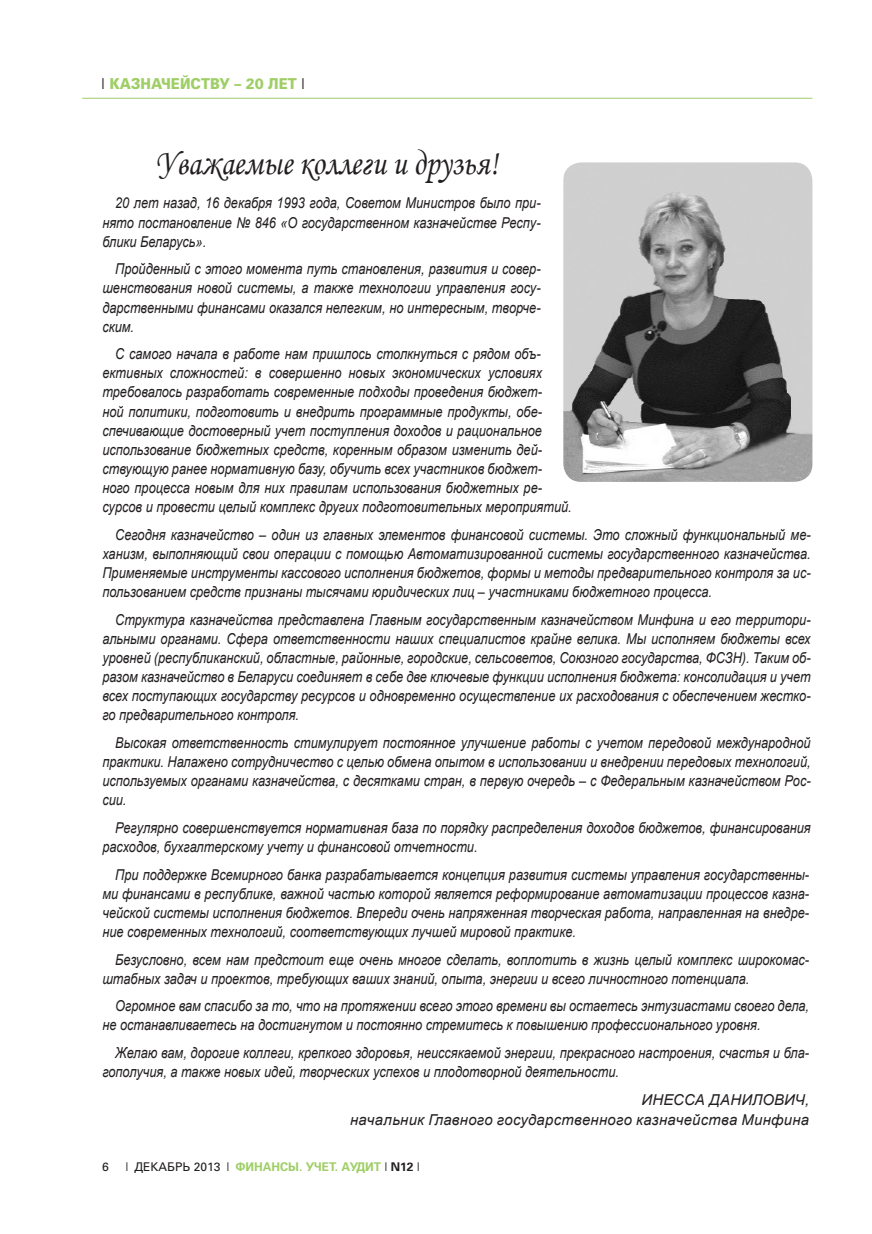
<style>
.page{position:relative;width:872px;height:1234px;background:#fff}
.page>*{position:absolute;margin:0;border:0;box-sizing:border-box;transform-origin:0 0}
.Обычный{font:36px "Monotype Corsiva";color:#231f20;scale:.85 1}
.Обычный-2{font:italic 15px/19px "Arial";color:#231f20;text-align:justify;scale:.85 1}
.Author{font:italic 15px/19.5px "Arial";letter-spacing:.015em;color:#231f20;text-align:right}
.t1{font:800 15px "Partner";color:#9fce66;scale:.9 1}
.t2{font:700 12px "Partner";color:#9fce66}
.t3{font:12px "Partner";color:#231f20}
.s1{font-weight:400;color:#231f20}
.s2{color:#231f20}
</style>
<div class="page">
<hr style="left:82px;top:98px;width:730px;height:1px;background:#9fce66">
<img style="left:563px;top:162px;width:249px;height:320px">
<p class="t1" style="left:101px;top:75px;width:228px"><span class="s1">|</span> КАЗНАЧЕЙСТВУ – 20 ЛЕТ <span class="s1">|</span></p>
<p class="Обычный" style="left:156px;top:141px;width:404px">Уважаемые коллеги и друзья!</p>
<p class="Обычный-2" style="left:102px;top:194px;width:517px;text-indent:13px">20 лет назад, 16 декабря 1993 года, Советом Министров было при&shy;нято постановление № 846 «О государственном казначействе Респу&shy;блики Беларусь».</p>
<p class="Обычный-2" style="left:102px;top:260px;width:517px;text-indent:13px">Пройденный с этого момента путь становления, развития и совер&shy;шенствования новой системы, а также технологии управления госу&shy;дарственными финансами оказался нелегким, но интересным, творче&shy;ским.</p>
<p class="Обычный-2" style="left:102px;top:344px;width:553px;text-align:left;text-indent:13px">С самого начала в работе нам пришлось столкнуться с рядом объ&shy;ективных сложностей: в совершенно новых экономических условиях требовалось разработать современные подходы проведения бюджет-<br>ной политики, подготовить и внедрить программные продукты, обе&shy;спечивающие достоверный учет поступления доходов и рациональное использование бюджетных средств, коренным образом изменить дей&shy;ствующую ранее нормативную базу, обучить всех участников бюджет&shy;ного процесса новым для них правилам использования бюджетных ре&shy;сурсов и провести целый комплекс других подготовительных мероприятий.</p>
<p class="Обычный-2" style="left:102px;top:525px;width:834px;text-indent:13px">Сегодня казначейство – один из главных элементов финансовой системы. Это сложный функциональный ме&shy;ханизм, выполняющий свои операции с помощью Автоматизированной системы государственного казначейства.<br>Применяемые инструменты кассового исполнения бюджетов, формы и методы предварительного контроля за ис&shy;пользованием средств признаны тысячами юридических лиц – участниками бюджетного процесса.</p>
<p class="Обычный-2" style="left:102px;top:610px;width:834px;text-indent:13px">Структура казначейства представлена Главным государственным казначейством Минфина и его территори&shy;альными органами. Сфера ответственности наших специалистов крайне велика. Мы исполняем бюджеты всех уровней (республиканский, областные, районные, городские, сельсоветов, Союзного государства, ФСЗН). Таким об&shy;разом казначейство в Беларуси соединяет в себе две ключевые функции исполнения бюджета: консолидация и учет всех поступающих государству ресурсов и одновременно осуществление их расходования с обеспечением жестко&shy;го предварительного контроля.</p>
<p class="Обычный-2" style="left:102px;top:733px;width:834px;text-indent:13px">Высокая ответственность стимулирует постоянное улучшение работы с учетом передовой международной практики. Налажено сотрудничество с целью обмена опытом в использовании и внедрении передовых технологий, используемых органами казначейства, с десятками стран, в первую очередь – с Федеральным казначейством Рос&shy;сии.</p>
<p class="Обычный-2" style="left:102px;top:818px;width:834px;text-indent:13px">Регулярно совершенствуется нормативная база по порядку распределения доходов бюджетов, финансирования расходов, бухгалтерскому учету и финансовой отчетности.</p>
<p class="Обычный-2" style="left:102px;top:864px;width:833px;text-indent:13px">При поддержке Всемирного банка разрабатывается концепция развития системы управления государственны&shy;ми финансами в республике, важной частью которой является реформирование автоматизации процессов казна&shy;чейской системы исполнения бюджетов. Впереди очень напряженная творческая работа, направленная на внедре&shy;ние современных технологий, соответствующих лучшей мировой практике.</p>
<p class="Обычный-2" style="left:102px;top:949px;width:833px;text-indent:13px">Безусловно, всем нам предстоит еще очень многое сделать, воплотить в жизнь целый комплекс широкомас&shy;штабных задач и проектов, требующих ваших знаний, опыта, энергии и всего личностного потенциала.</p>
<p class="Обычный-2" style="left:102px;top:996px;width:833px;text-indent:13px">Огромное вам спасибо за то, что на протяжении всего этого времени вы остаетесь энтузиастами своего дела, не останавливаетесь на достигнутом и постоянно стремитесь к повышению профессионального уровня.</p>
<p class="Обычный-2" style="left:102px;top:1043px;width:833px;text-indent:13px">Желаю вам, дорогие коллеги, крепкого здоровья, неиссякаемой энергии, прекрасного настроения, счастья и бла&shy;гополучия, а также новых идей, творческих успехов и плодотворной деятельности.</p>
<p class="Author" style="left:350px;top:1090px;width:460px">ИНЕССА ДАНИЛОВИЧ,<br>начальник Главного государственного казначейства Минфина</p>
<p class="t3" style="left:102px;top:1159px;width:8px">6</p>
<p class="t2" style="left:125px;top:1159px;width:296px"><span class="s1">| ДЕКАБРЬ 2013 |</span> ФИНАНСЫ. УЧЕТ. АУДИТ <span class="s1">|</span> <span class="s2">N12</span> <span class="s1">|</span></p>
</div>
